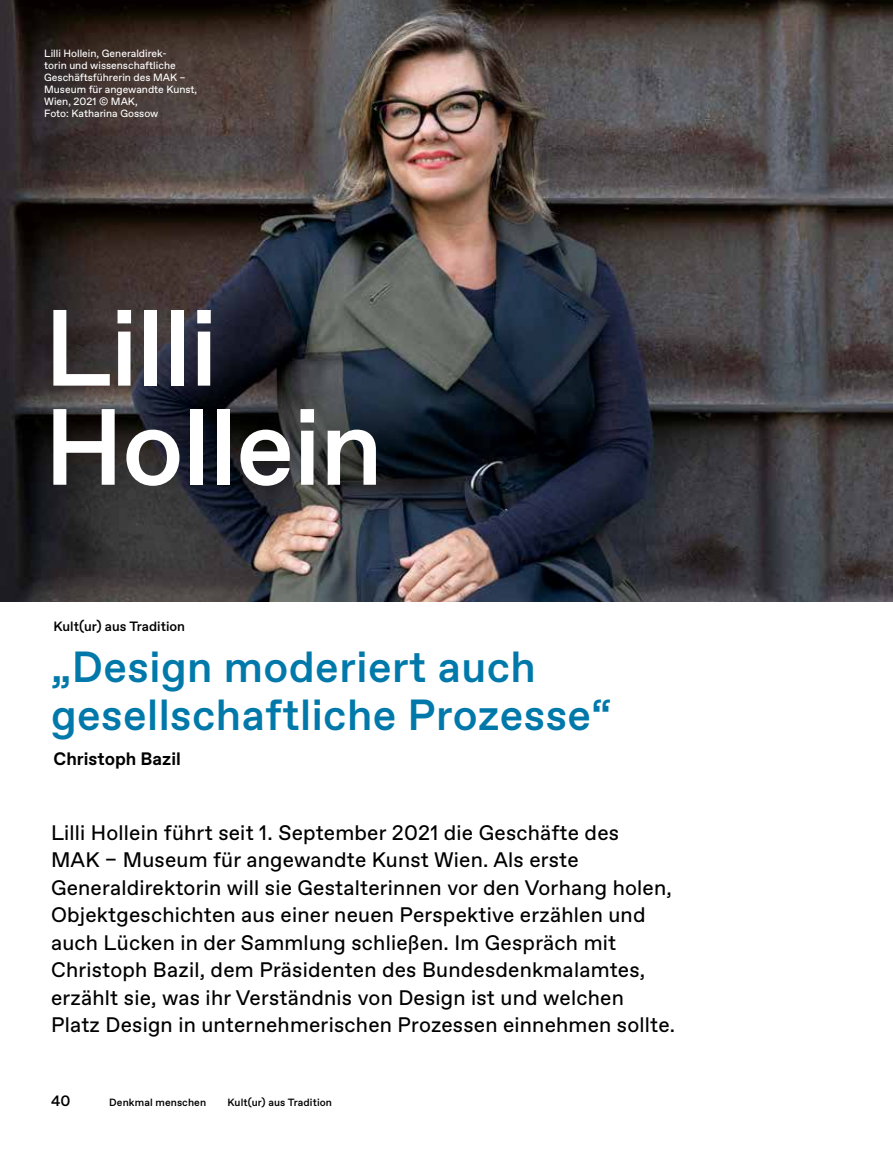
<style>
.page{position:relative;width:893px;height:1149px;background:#fff}
.page>*{position:absolute;margin:0;border:0;box-sizing:border-box;transform-origin:0 0}
.t1{font:500 108px/99px "Favorit Std";letter-spacing:-.01em;color:#fff}
.t2{font:500 43.5px/48px "Favorit Std";letter-spacing:.01em;color:#0079aa}
.t3{font:21px/27.5px "Favorit Std";letter-spacing:.01em;color:#000}
.t4{font:700 18px "Favorit Std";color:#000}
.t5{font:500 15px "Favorit Std";color:#000}
.t6{font:500 13.5px "Favorit Std";color:#000}
.t7{font:10.5px/12px "Favorit Std";color:#fff}
.t8{font:500 10.5px "Favorit Std";letter-spacing:.01em;color:#000}
</style>
<div class="page">
<img style="left:0;top:0;width:893px;height:601px">
<p class="t7" style="left:44px;top:47px;width:155px">Lilli Hollein, Generaldirek-<br>torin und wissenschaftliche<br>Geschäftsführerin des MAK –<br>Museum für angewandte Kunst,<br>Wien, 2021 © MAK,<br>Foto: Katharina Gossow</p>
<h1 class="t1" style="left:44px;top:297px;width:340px">Lilli<br>Hollein</h1>
<p class="t6" style="left:54px;top:617px;width:133px">Kult(ur) aus Tradition</p>
<h2 class="t2" style="left:51px;top:642px;width:562px">„Design moderiert auch gesellschaftliche Prozesse“</h2>
<p class="t4" style="left:54px;top:746px;width:129px">Christoph Bazil</p>
<p class="t3" style="left:51px;top:818px;width:626px">Lilli Hollein führt seit 1. September 2021 die Geschäfte des<br>MAK – Museum für angewandte Kunst Wien. Als erste Generaldirektorin will sie Gestalterinnen vor den Vorhang holen, Objektgeschichten aus einer neuen Perspektive erzählen und auch Lücken in der Sammlung schließen. Im Gespräch mit Christoph Bazil, dem Präsidenten des Bundesdenkmalamtes, erzählt sie, was ihr Verständnis von Design ist und welchen Platz Design in unternehmerischen Prozessen einnehmen sollte.</p>
<p class="t5" style="left:51px;top:1090px;width:21px">40</p>
<p class="t8" style="left:109px;top:1094px;width:98px">Denkmal menschen</p>
<p class="t8" style="left:227px;top:1094px;width:106px">Kult(ur) aus Tradition</p>
</div>
